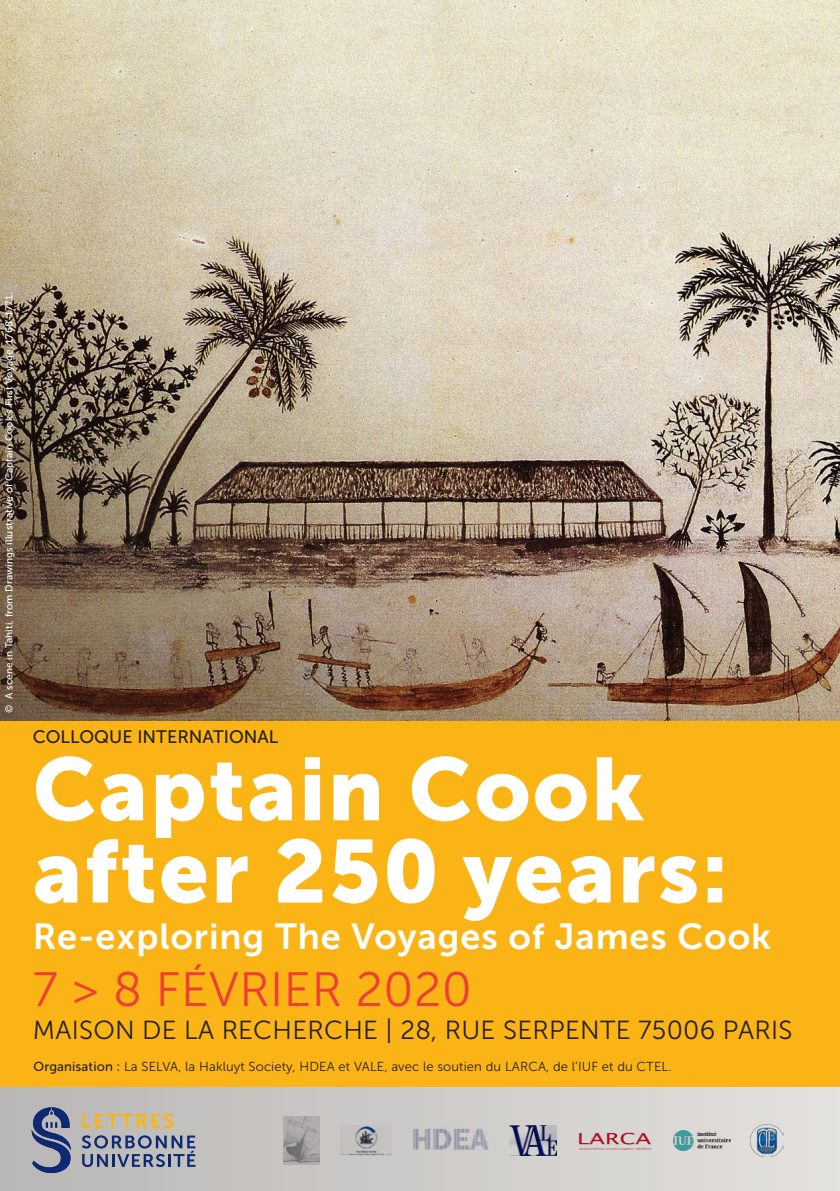
<style>
.page{position:relative;width:840px;height:1191px;background:#fff}
.page>*{position:absolute;margin:0;border:0;box-sizing:border-box;transform-origin:0 0}
.t1{font:88.2px/82.2px "Museo Sans 900";letter-spacing:.025em;color:#fff}
.t2{font:48px "Museo Sans 300";letter-spacing:.01em;color:#ee3e35}
.t3{font:36px "Museo Sans 700";letter-spacing:.025em;color:#fff}
.t4{font:26px "Museo Sans 300";letter-spacing:.01em;color:#231f20}
.t5{font:18px "Museo Sans 500";color:#231f20}
.t6{font:13px "Museo Sans 300";letter-spacing:.01em;color:#231f20}
.t7{font:10px "Museo Sans 500";letter-spacing:.01em;color:#fff}
.s1{font-family:"Museo Sans 500"}
</style>
<div class="page">
<img style="left:0;top:0;width:839px;height:721px">
<div style="left:0;top:1086px;width:839px;height:105px;background:linear-gradient(to right,#b8b7b4,#e3e0dd)"></div>
<svg style="left:82px;top:1113px;width:91px;height:15px"></svg>
<svg style="left:32px;top:1107px;width:40px;height:66px"></svg>
<svg style="left:82px;top:1135px;width:113px;height:32px"></svg>
<div style="left:0;top:721px;width:839px;height:365px;background:#fbb416"></div>
<img style="left:284px;top:1116px;width:36px;height:48px">
<img style="left:340px;top:1124px;width:51px;height:31px">
<img style="left:509px;top:1125px;width:47px;height:30px">
<img style="left:576px;top:1127px;width:77px;height:26px">
<img style="left:412px;top:1127px;width:76px;height:23px">
<img style="left:673px;top:1130px;width:56px;height:20px">
<img style="left:750px;top:1124px;width:32px;height:32px">
<p class="t7" style="left:4px;top:713px;width:421px;rotate:-90deg">© A scene in Tahiti, from Drawings illustrative of Captain Cook’s First Voyage, 1768-1771.</p>
<p class="t5" style="left:33px;top:726px;width:247px">COLLOQUE INTERNATIONAL</p>
<p class="t1" style="left:33px;top:748px;width:696px">Captain Cook after 250 years:</p>
<p class="t3" style="left:33px;top:916px;width:739px">Re-exploring The Voyages of James Cook</p>
<p class="t2" style="left:33px;top:963px;width:440px">7 &gt; 8 FÉVRIER 2020</p>
<p class="t4" style="left:33px;top:1016px;width:760px">MAISON DE LA RECHERCHE | 28, RUE SERPENTE 75006 PARIS</p>
<p class="t6" style="left:34px;top:1059px;width:639px"><span class="s1">Organisation :</span> La SELVA, la Hakluyt Society, HDEA et VALE, avec le soutien du LARCA, de l’IUF et du CTEL.</p>
</div>
